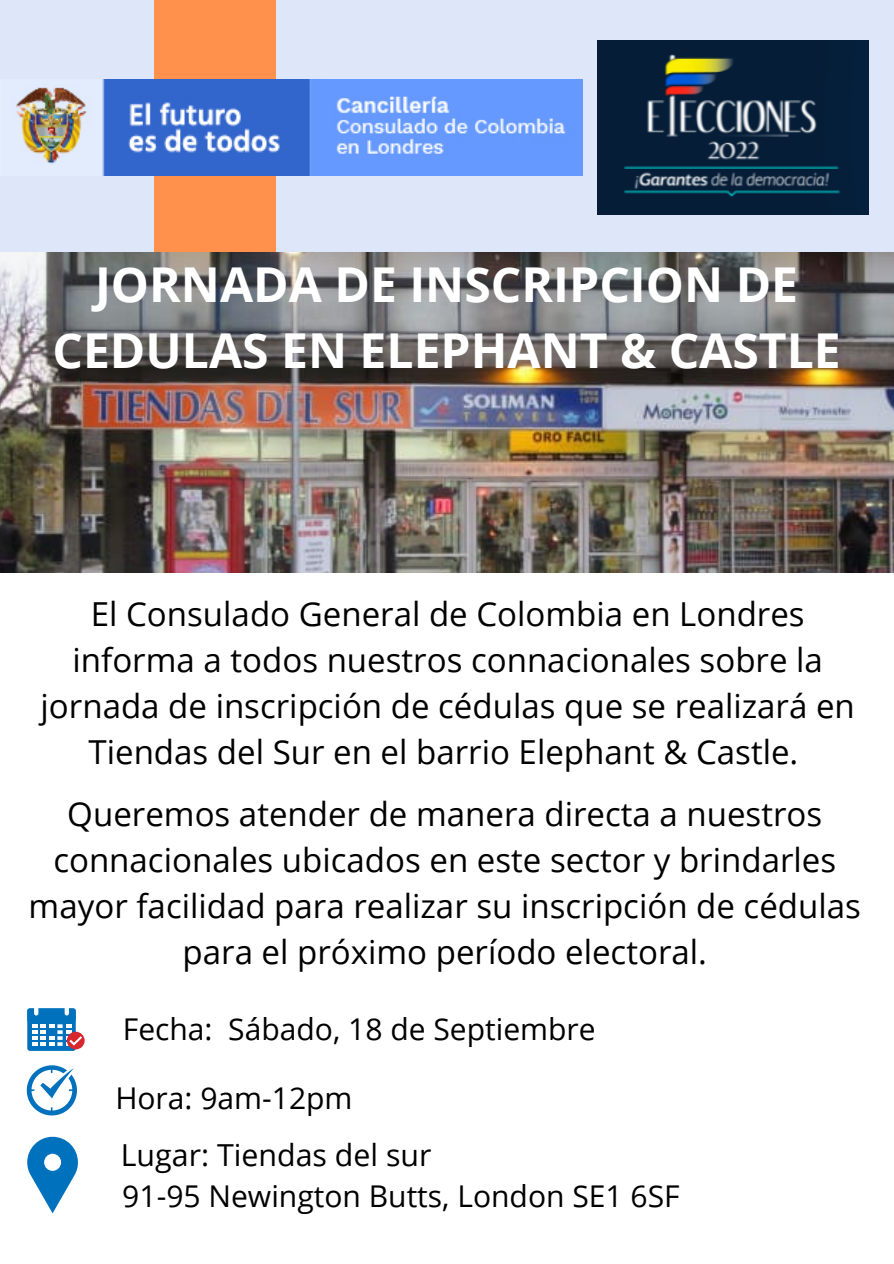
<style>
.page{position:relative;width:894px;height:1264px;background:#fff}
.page>*{position:absolute;margin:0;border:0;box-sizing:border-box;transform-origin:0 0}
.t1{font:700 48px/66.4px "Open Sans";color:#fff;text-align:center}
.t2{font:33px/46.2px "Open Sans";color:#000;text-align:center}
.t3{font:30.3px "Open Sans";color:#000}
.t4{font:30px "Open Sans";color:#000}
</style>
<div class="page">
<div style="left:0;top:0;width:893px;height:254px;background:#dee7f9"></div>
<div style="left:154px;top:0;width:122px;height:254px;background:#ff914d"></div>
<img style="left:16px;top:79px;width:566px;height:97px">
<div style="left:27px;top:1011px;width:49px;height:42px;background:linear-gradient(to right,#fff,#fff);border-radius:3px"></div>
<div style="left:27px;top:1008px;width:49px;height:42px;background:#0071bc;border-radius:3px"></div>
<div style="left:67px;top:1031px;width:18px;height:18px;background:#d7282f;border-radius:50%"></div>
<svg style="left:27px;top:1008px;width:57px;height:39px"></svg>
<svg style="left:27px;top:1136px;width:51px;height:77px"></svg>
<svg style="left:27px;top:1065px;width:50px;height:50px"></svg>
<img style="left:597px;top:41px;width:270px;height:173px">
<img style="left:0;top:253px;width:893px;height:319px">
<p class="t1" style="left:52px;top:250px;width:789px">JORNADA DE INSCRIPCION DE<br>CEDULAS EN ELEPHANT &amp; CASTLE</p>
<p class="t2" style="left:41px;top:590px;width:815px">El Consulado General de Colombia en Londres informa a todos nuestros connacionales sobre la jornada de inscripción de cédulas que se realizará en Tiendas del Sur en el barrio Elephant &amp; Castle.</p>
<p class="t2" style="left:29px;top:789px;width:833px">Queremos atender de manera directa a nuestros connacionales ubicados en este sector y brindarles mayor facilidad para realizar su inscripción de cédulas para el próximo período electoral.</p>
<p class="t4" style="left:123px;top:1007px;width:474px">Fecha: Sábado, 18 de Septiembre</p>
<p class="t4" style="left:115px;top:1076px;width:239px">Hora: 9am-12pm</p>
<p class="t3" style="left:121px;top:1133px;width:312px">Lugar: Tiendas del sur</p>
<p class="t4" style="left:122px;top:1174px;width:558px">91-95 Newington Butts, London SE1 6SF</p>
</div>
